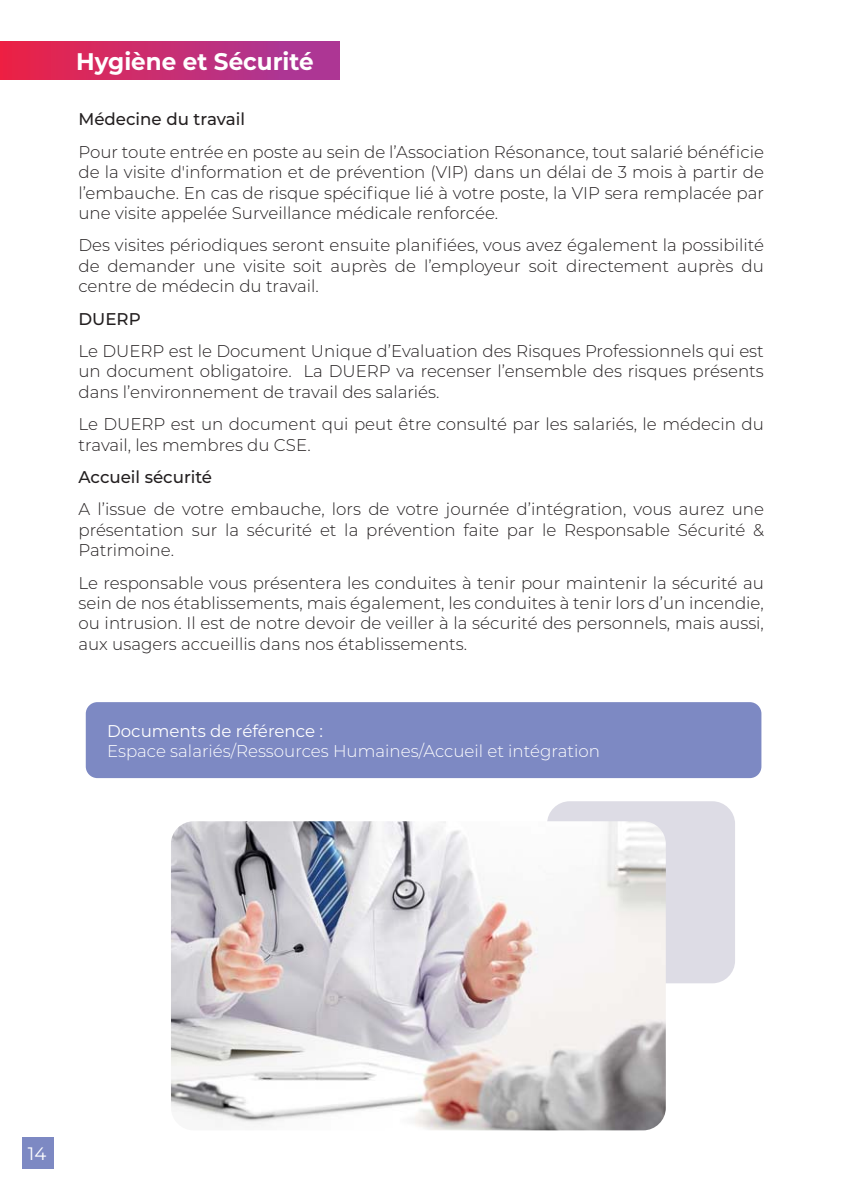
<style>
.page{position:relative;width:844px;height:1191px;background:#fff}
.page>*{position:absolute;margin:0;border:0;box-sizing:border-box;transform-origin:0 0}
.t1{font:700 24px "Montserrat";color:#fff;scale:.96 1}
.t2{font:18px "Montserrat";color:#fff}
.t3{font:300 17px/20.4px "Montserrat";color:#231f20;text-align:justify}
.t4{font:300 17px "Montserrat";color:#fff}
.t5{font:500 17px "Montserrat";color:#231f20}
.t6{font:17px "Montserrat";color:#fff}
</style>
<div class="page">
<div style="left:547px;top:801px;width:188px;height:182px;background:#dddce5;border-radius:23px"></div>
<div style="left:86px;top:702px;width:675px;height:76px;background:#7d89c3;border-radius:12px"></div>
<div style="left:22px;top:1137px;width:31px;height:32px;background:#7d89c3"></div>
<div style="left:0;top:41px;width:340px;height:39px;background:linear-gradient(to right,#eb2246,#a5399e)"></div>
<img style="left:171px;top:821px;width:495px;height:309px;border-radius:23px">
<h1 class="t1" style="left:76px;top:50px;width:249px">Hygiène et Sécurité</h1>
<p class="t5" style="left:78px;top:112px;width:168px">Médecine du travail</p>
<p class="t3" style="left:78px;top:142px;width:687px">Pour toute entrée en poste au sein de l’Association Résonance, tout salarié bénéficie de la visite d'information et de prévention (VIP) dans un délai de 3 mois à partir de l’embauche. En cas de risque spécifique lié à votre poste, la VIP sera remplacée par une visite appelée Surveillance médicale renforcée.</p>
<p class="t3" style="left:78px;top:236px;width:687px">Des visites périodiques seront ensuite planifiées, vous avez également la possibilité de demander une visite soit auprès de l’employeur soit directement auprès du centre de médecin du travail.</p>
<p class="t5" style="left:78px;top:312px;width:64px">DUERP</p>
<p class="t3" style="left:78px;top:341px;width:687px">Le DUERP est le Document Unique d’Evaluation des Risques Professionnels qui est un document obligatoire. La DUERP va recenser l’ensemble des risques présents dans l’environnement de travail des salariés.</p>
<p class="t3" style="left:78px;top:415px;width:687px">Le DUERP est un document qui peut être consulté par les salariés, le médecin du travail, les membres du CSE.</p>
<p class="t5" style="left:78px;top:470px;width:135px">Accueil sécurité</p>
<p class="t3" style="left:78px;top:500px;width:687px">A l’issue de votre embauche, lors de votre journée d’intégration, vous aurez une présentation sur la sécurité et la prévention faite par le Responsable Sécurité &amp; Patrimoine.</p>
<p class="t3" style="left:78px;top:573px;width:687px">Le responsable vous présentera les conduites à tenir pour maintenir la sécurité au sein de nos établissements, mais également, les conduites à tenir lors d’un incendie, ou intrusion. Il est de notre devoir de veiller à la sécurité des personnels, mais aussi, aux usagers accueillis dans nos établissements.</p>
<p class="t6" style="left:107px;top:722px;width:217px">Documents de référence :</p>
<p class="t4" style="left:107px;top:743px;width:494px">Espace salariés/Ressources Humaines/Accueil et intégration</p>
<p class="t2" style="left:28px;top:1144px;width:20px">14</p>
</div>
